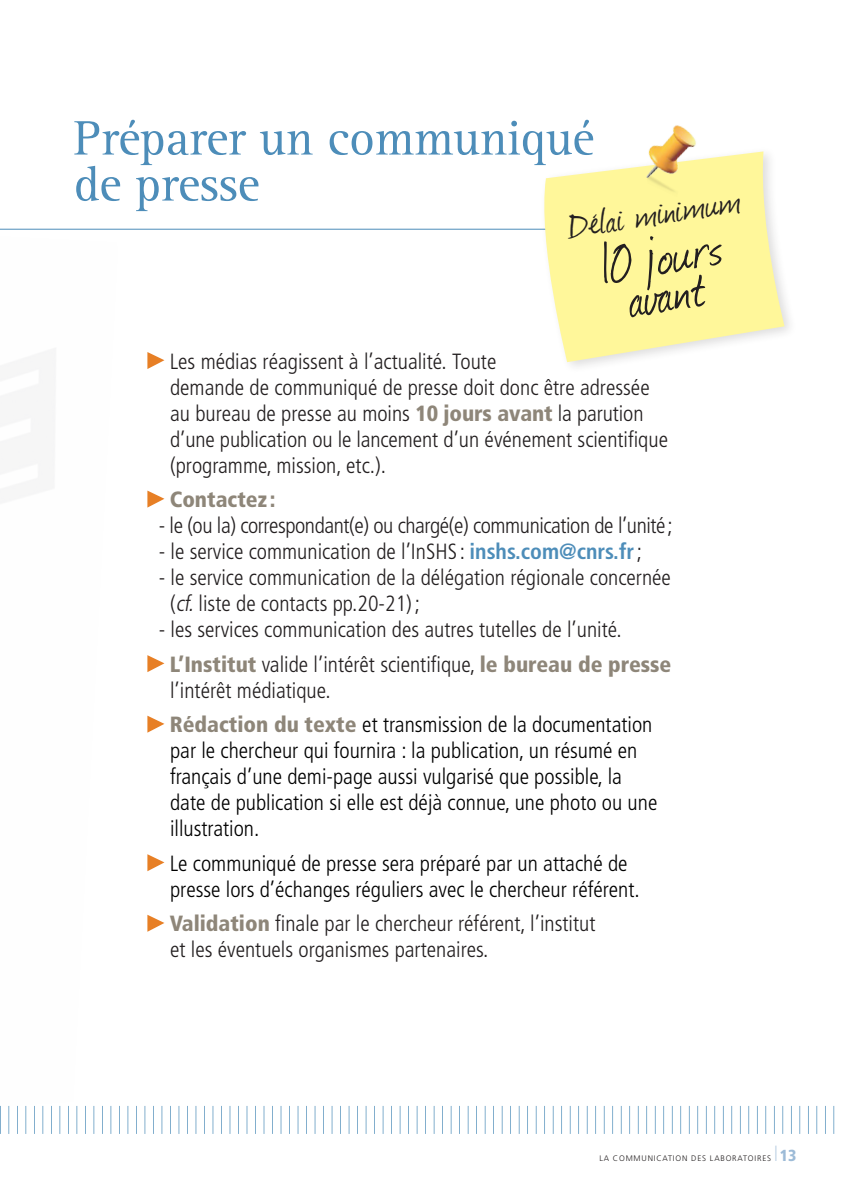
<style>
.page{position:relative;width:842px;height:1191px;background:#fff}
.page>*{position:absolute;margin:0;border:0;box-sizing:border-box;transform-origin:0 0}
.t1{font:62px "Journal";color:#231f20}
.t2{font:50px/46px "Rotis Serif Std";letter-spacing:-.01em;color:#4d8db9}
.t3{font:42px "Journal";color:#231f20}
.t4{font:300 condensed 22px/26px "Frutiger LT Std";color:#231f20}
.t5{font:300 condensed 22px/26px "Frutiger LT Std";color:#000}
.t6{font:300 condensed 22px "Frutiger LT Std";letter-spacing:-.02em;color:#231f20}
.t7{font:900 condensed 22px "Frutiger LT Std";color:#8e8679}
.t8{font:900 condensed 16px "Frutiger LT Std";color:#9dbbd7}
.t9{font:300 8px "Frutiger LT Std";letter-spacing:.1em;color:#231f20}
.s1{font-weight:900;color:#8e8679}
.s2{font-weight:700;color:#4d8db9}
.s3{font-style:italic}
.s4{color:#231f20}
.s5{font-weight:300;font-size:22px}
</style>
<div class="page">
<hr style="left:0;top:229px;width:676px;height:1px;background:#4d8db9">
<svg style="left:147px;top:352px;width:17px;height:17px"></svg>
<svg style="left:147px;top:490px;width:17px;height:17px"></svg>
<svg style="left:147px;top:655px;width:17px;height:17px"></svg>
<svg style="left:147px;top:715px;width:17px;height:17px"></svg>
<svg style="left:147px;top:854px;width:17px;height:17px"></svg>
<svg style="left:147px;top:914px;width:17px;height:17px"></svg>
<svg style="left:537px;top:151px;width:247px;height:211px;fill:#fff79a"></svg>
<img style="left:647px;top:178px;width:31px;height:19px">
<img style="left:646px;top:125px;width:61px;height:53px">
<svg style="left:0;top:1106px;width:835px;height:28px"></svg>
<h2 class="t2" style="left:74px;top:116px;width:522px">Préparer un communiqué de presse</h2>
<h3 class="t3" style="left:563px;top:198px;width:176px;rotate:-9deg">Délai minimum</h3>
<h1 class="t1" style="left:593px;top:223px;width:125px;rotate:-9deg">10 jours</h1>
<h1 class="t1" style="left:623px;top:257px;width:78px;rotate:-9deg">avant</h1>
<p class="t4" style="left:170px;top:348px;width:500px">Les médias réagissent à l’actualité. Toute<br>demande de communiqué de presse doit donc être adressée au bureau de presse au moins <span class="s1">10 jours avant</span> la parution d’une publication ou le lancement d’un événement scientifique (programme, mission, etc.).</p>
<p class="t7" style="left:170px;top:486px;width:107px">Contactez :</p>
<p class="t6" style="left:159px;top:513px;width:515px">- le (ou la) correspondant(e) ou chargé(e) communication de l’unité;</p>
<p class="t4" style="left:159px;top:539px;width:485px">- le service communication de l’InSHS : <span class="s2">inshs.com@cnrs.fr</span>;</p>
<p class="t4" style="left:170px;top:565px;width:502px;text-indent:-11px">- le service communication de la délégation régionale concernée (<span class="s3">cf.</span>liste de contacts pp.20-21);</p>
<p class="t4" style="left:170px;top:612px;width:503px;line-height:34.6px;text-indent:-11px">- les services communication des autres tutelles de l’unité.<br><span class="s1">L’Institut</span> valide l’intérêt scientifique, <span class="s1">le bureau de presse</span></p>
<p class="t5" style="left:170px;top:673px;width:484px;line-height:34.4px"><span class="s4">l’intérêt médiatique.<br></span><span class="s1">Rédaction du texte</span> et transmission de la documentation</p>
<p class="t5" style="left:170px;top:738px;width:489px">par le chercheur qui fournira : la publication, un résumé en français d’une demi-page aussi vulgarisé que possible, la date de publication si elle est déjà connue, une photo ou une illustration.</p>
<p class="t5" style="left:170px;top:850px;width:472px">Le communiqué de presse sera préparé par un attaché de presse lors d’échanges réguliers avec le chercheur référent.</p>
<p class="t4" style="left:170px;top:911px;width:427px"><span class="s1">Validation</span> finale par le chercheur référent, l’institut et les éventuels organismes partenaires.</p>
<p class="t9" style="left:599px;top:1153px;width:173px">LA COMMUNICATION DES LABORATOIRES</p>
<p class="t8" style="left:775px;top:1145px;width:23px"><span class="s5">I</span> 13</p>
</div>
